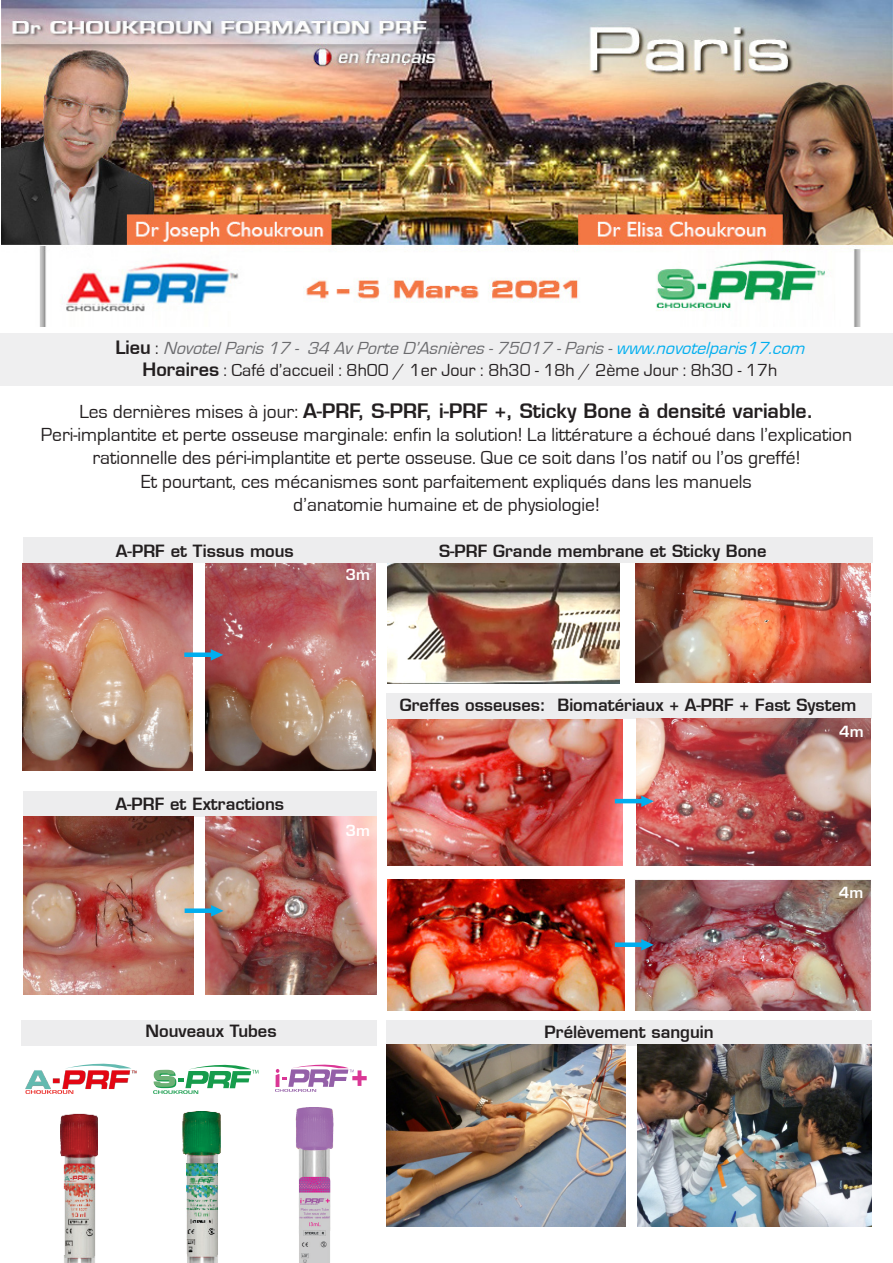
<style>
.page{position:relative;width:893px;height:1263px;background:#fff}
.page>*{position:absolute;margin:0;border:0;box-sizing:border-box;transform-origin:0 0}
.t1{font:19.5px/23.4px "Eurostile";color:#231f20;text-align:center}
.t2{font:600 19.5px "Eurostile";color:#231f20}
.t3{font:italic 18px "Eurostile";color:#6b6b6e}
.t4{font:18px "Eurostile";color:#231f20}
.t5{font:600 16.5px "Eurostile";color:#231f20}
.t6{font:600 15px "Eurostile";color:#fff}
.s1{font-weight:600;font-style:normal;color:#231f20}
.s2{font-style:normal;color:#231f20}
.s3{color:#00aeef}
.s4{font-weight:600}
.s5{font-weight:400}
</style>
<div class="page">
<div style="left:0;top:333px;width:893px;height:53px;background:#efeff0"></div>
<div style="left:23px;top:537px;width:850px;height:26px;background:#ededee"></div>
<div style="left:386px;top:693px;width:486px;height:26px;background:#ededee"></div>
<div style="left:21px;top:1020px;width:356px;height:26px;background:#ededee"></div>
<div style="left:23px;top:791px;width:354px;height:26px;background:#ededee"></div>
<div style="left:386px;top:1020px;width:486px;height:25px;background:#ededee"></div>
<img style="left:206px;top:563px;width:170px;height:207px">
<img style="left:23px;top:563px;width:170px;height:207px">
<img style="left:636px;top:719px;width:235px;height:146px">
<img style="left:388px;top:720px;width:234px;height:145px">
<img style="left:638px;top:1044px;width:234px;height:182px">
<img style="left:387px;top:880px;width:237px;height:130px">
<img style="left:635px;top:880px;width:236px;height:130px">
<img style="left:386px;top:1044px;width:240px;height:182px">
<hr style="left:615px;top:799px;width:29px;height:4px;background:#00aeef">
<svg style="left:641px;top:795px;width:13px;height:12px"></svg>
<div style="left:184px;top:652px;width:29px;height:5px;background:#00aeef"></div>
<svg style="left:211px;top:649px;width:12px;height:12px"></svg>
<div style="left:615px;top:942px;width:29px;height:5px;background:#00aeef"></div>
<svg style="left:641px;top:939px;width:13px;height:11px"></svg>
<img style="left:23px;top:816px;width:171px;height:178px">
<img style="left:205px;top:816px;width:171px;height:178px">
<div style="left:185px;top:908px;width:29px;height:5px;background:#00aeef"></div>
<svg style="left:211px;top:905px;width:13px;height:11px"></svg>
<img style="left:1px;top:0;width:892px;height:326px">
<img style="left:387px;top:563px;width:233px;height:120px">
<img style="left:635px;top:563px;width:236px;height:120px">
<img style="left:60px;top:1113px;width:38px;height:150px">
<img style="left:182px;top:1111px;width:39px;height:152px">
<img style="left:295px;top:1107px;width:39px;height:156px">
<svg style="left:153px;top:1064px;width:105px;height:30px"></svg>
<svg style="left:275px;top:1064px;width:92px;height:28px"></svg>
<img style="left:25px;top:1063px;width:112px;height:31px">
<svg style="left:134px;top:1076px;width:3px;height:8px"></svg>
<p class="t3" style="left:115px;top:339px;width:696px"><span class="s1">L i e u</span> <span class="s2">:</span> NovotelParis17 - 34 AvPorteD’Asnières-75017 -Paris-<span class="s3">www.novotelparis17.com</span></p>
<p class="t4" style="left:142px;top:360px;width:636px"><span class="s4">Horaires</span> : Café d’accueil : 8h00 / 1er Jour : 8h30 - 18h / 2ème Jour : 8h30 - 17h</p>
<p class="t2" style="left:79px;top:398px;width:736px"><span class="s5">Les dernières mises à jour:</span> A-PRF, S-PRF, i-PRF +, Sticky Bone à densité variable.</p>
<p class="t1" style="left:41px;top:423px;width:813px">Peri-implantite et perte osseuse marginale: enfin la solution! La littérature a échoué dans l’explication rationnelle des péri-implantite et perte osseuse. Que ce soit dans l’os natif ou l’os greffé!</p>
<p class="t1" style="left:141px;top:470px;width:612px">Et pourtant, ces mécanismes sont parfaitement expliqués dans les manuels d’anatomie humaine et de physiologie!</p>
<p class="t5" style="left:116px;top:540px;width:179px">A-PRF et Tissus mous</p>
<p class="t5" style="left:439px;top:540px;width:329px">S-PRF Grande membrane et Sticky Bone</p>
<p class="t5" style="left:115px;top:794px;width:170px">A-PRF et Extractions</p>
<p class="t5" style="left:146px;top:1021px;width:132px">Nouveaux Tubes</p>
<p class="t6" style="left:346px;top:565px;width:26px">3m</p>
<p class="t5" style="left:400px;top:694px;width:458px">Greffes osseuses: Biomatériaux + A-PRF + Fast System</p>
<p class="t6" style="left:839px;top:722px;width:26px">4m</p>
<p class="t6" style="left:346px;top:821px;width:26px">3m</p>
<p class="t6" style="left:839px;top:883px;width:26px">4m</p>
<p class="t5" style="left:545px;top:1021px;width:171px">Prélèvement sanguin</p>
</div>
